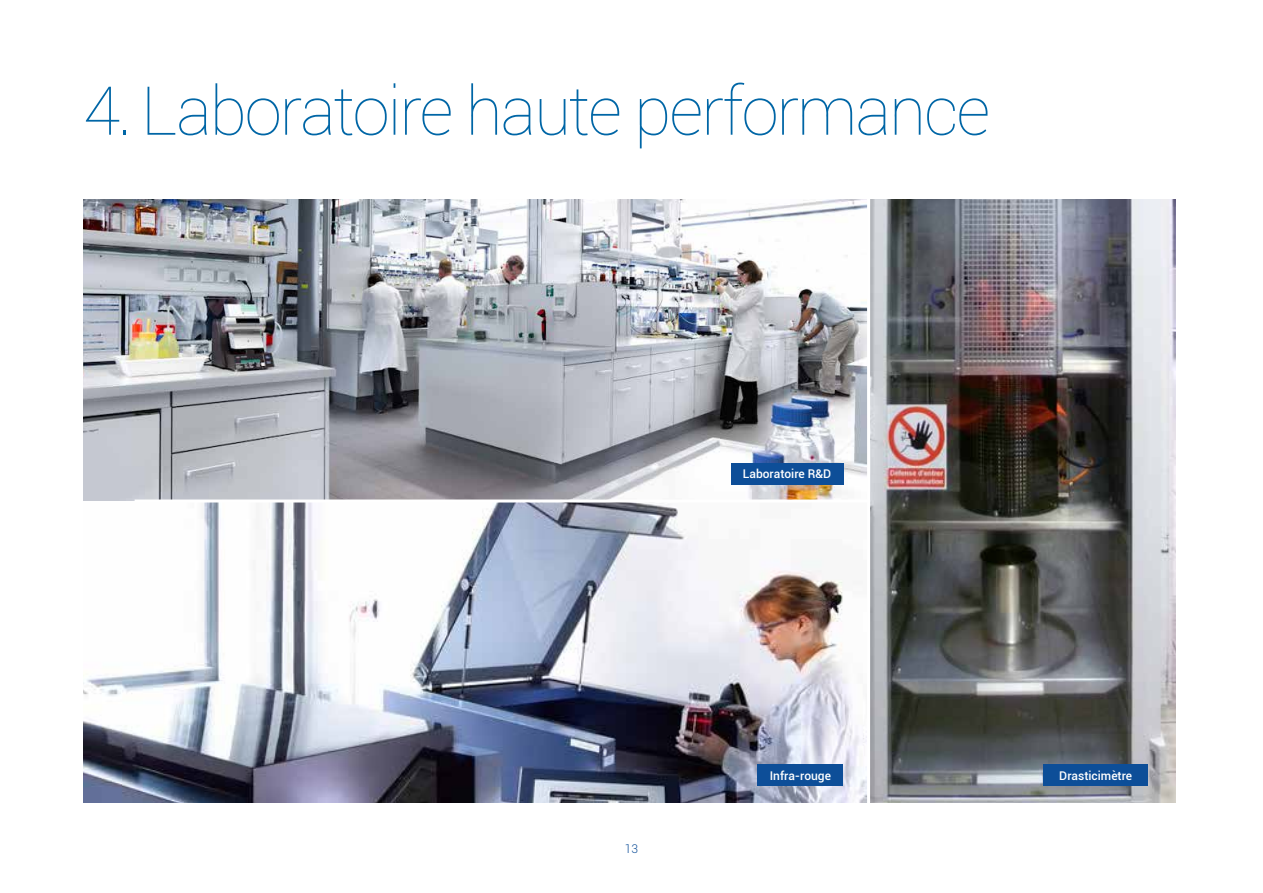
<style>
.page{position:relative;width:1263px;height:893px;background:#fff}
.page>*{position:absolute;margin:0;border:0;box-sizing:border-box;transform-origin:0 0}
.t1{font:100 67.5px "Roboto";letter-spacing:-.03em;color:#0066a6}
.t2{font:500 12px "Roboto";color:#fff}
.t3{font:300 12px "Roboto";color:#0d4e98}
</style>
<div class="page">
<img style="left:84px;top:200px;width:783px;height:602px">
<img style="left:870px;top:200px;width:306px;height:602px">
<hr style="left:135px;top:499px;width:733px;height:3px;background:#fff">
<div style="left:731px;top:463px;width:112px;height:21px;background:#0d4e98"></div>
<div style="left:758px;top:764px;width:85px;height:22px;background:#0d4e98"></div>
<div style="left:1043px;top:764px;width:105px;height:22px;background:#0d4e98"></div>
<h1 class="t1" style="left:84px;top:64px;width:908px">4. Laboratoire haute performance</h1>
<p class="t2" style="left:743px;top:465px;width:90px">Laboratoire R&amp;D</p>
<p class="t3" style="left:625px;top:840px;width:15px">13</p>
<p class="t2" style="left:770px;top:767px;width:63px">Infra-rouge</p>
<p class="t2" style="left:1059px;top:767px;width:74px">Drasticimètre</p>
</div>
